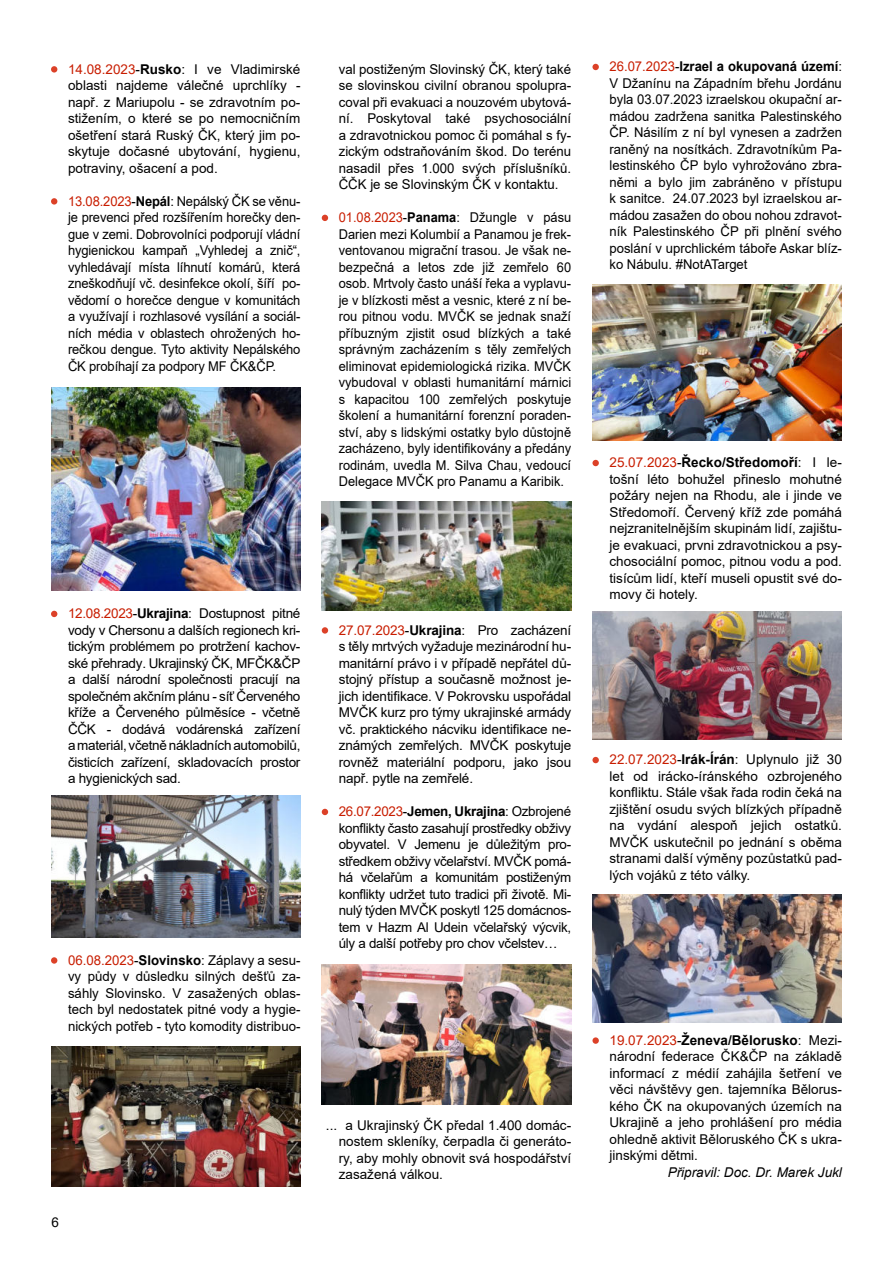
<style>
.page{position:relative;width:893px;height:1263px;background:#fff}
.page>*{position:absolute;margin:0;border:0;box-sizing:border-box;transform-origin:0 0}
.t1{font:13.5px/16.5px "Arial";color:#000;text-align:justify}
.t2{font:13.5px/16.5px "Arial";color:#000;text-align:justify;scale:.95 1}
.t3{font:13.5px/16.5px "Arial";color:#000;text-align:justify;scale:.96 1}
.t4{font:italic 13.5px "Arial";color:#000}
.s1{color:#c81d00}
.s2{font-weight:700}
</style>
<div class="page">
<div style="left:51px;top:66px;width:6px;height:7px;background:#dc4128;border-radius:50%"></div>
<div style="left:51px;top:198px;width:6px;height:7px;background:#dc4128;border-radius:50%"></div>
<img style="left:51px;top:387px;width:249px;height:203px">
<svg style="left:51px;top:611px;width:6px;height:6px"></svg>
<img style="left:51px;top:795px;width:249px;height:143px">
<div style="left:51px;top:957px;width:6px;height:7px;background:#dc4128;border-radius:50%"></div>
<svg style="left:322px;top:215px;width:6px;height:6px"></svg>
<img style="left:322px;top:501px;width:249px;height:109px">
<div style="left:322px;top:627px;width:6px;height:7px;background:#dc4128;border-radius:50%"></div>
<svg style="left:322px;top:809px;width:6px;height:6px"></svg>
<img style="left:322px;top:965px;width:249px;height:139px">
<div style="left:592px;top:64px;width:7px;height:6px;background:#dc4128;border-radius:50%"></div>
<img style="left:592px;top:285px;width:250px;height:155px">
<div style="left:592px;top:460px;width:7px;height:6px;background:#dc4128;border-radius:50%"></div>
<img style="left:592px;top:612px;width:250px;height:128px">
<div style="left:592px;top:757px;width:7px;height:6px;background:#dc4128;border-radius:50%"></div>
<img style="left:592px;top:894px;width:250px;height:129px">
<div style="left:592px;top:1037px;width:7px;height:7px;background:#dc4128;border-radius:50%"></div>
<img style="left:51px;top:1046px;width:249px;height:140px">
<p class="t1" style="left:68px;top:62px;width:234px"><span class="s1">14.08.2023</span>-<span class="s2">Rusko</span>: I ve Vladimirské oblasti najdeme válečné uprchlíky - např. z Mariupolu - se zdravotním po&shy;stižením, o které se po nemocničním ošetření stará Ruský ČK, který jim po&shy;skytuje dočasné ubytování, hygienu, potraviny, ošacení a pod.</p>
<p class="t3" style="left:68px;top:194px;width:244px"><span class="s1">13.08.2023</span>-<span class="s2">Nepál</span>: Nepálský ČK se věnu&shy;je prevenci před rozšířením horečky den&shy;gue v zemi. Dobrovolníci podporují vládní hygienickou kampaň „Vyhledej a znič“, vyhledávají místa líhnutí komárů, která zneškodňují vč. desinfekce okolí, šíří po&shy;vědomí o horečce dengue v komunitách a využívají i rozhlasové vysílání a sociál&shy;ních média v oblastech ohrožených ho&shy;rečkou dengue. Tyto aktivity Nepálského ČK probíhají za podpory MF ČK&amp;ČP.</p>
<p class="t1" style="left:339px;top:61px;width:234px">val postiženým Slovinský ČK, který také se slovinskou civilní obranou spolupra&shy;coval při evakuaci a nouzovém ubytová&shy;ní. Poskytoval také psychosociální a zdravotnickou pomoc či pomáhal s fy&shy;zickým odstraňováním škod. Do terénu nasadil přes 1.000 svých příslušníků.<br>ČČK je se Slovinským ČK v kontaktu.</p>
<p class="t2" style="left:339px;top:210px;width:246px"><span class="s1">01.08.2023</span>-<span class="s2">Panama</span>: Džungle v pásu Darien mezi Kolumbií a Panamou je frek&shy;ventovanou migrační trasou. Je však ne&shy;bezpečná a letos zde již zemřelo 60 osob. Mrtvoly často unáší řeka a vyplavu&shy;je v blízkosti měst a vesnic, které z ní be&shy;rou pitnou vodu. MVČK se jednak snaží příbuzným zjistit osud blízkých a také správným zacházením s těly zemřelých eliminovat epidemiologická rizika. MVČK vybudoval v oblasti humanitární márnici s kapacitou 100 zemřelých poskytuje školení a humanitární forenzní poraden&shy;ství, aby s lidskými ostatky bylo důstojně zacházeno, byly identifikovány a předány rodinám, uvedla M. Silva Chau, vedoucí Delegace MVČK pro Panamu a Karibik.</p>
<p class="t1" style="left:68px;top:606px;width:234px"><span class="s1">12.08.2023</span>-<span class="s2">Ukrajina</span>: Dostupnost pitné vody v Chersonu a dalších regionech kri&shy;tickým problémem po protržení kachov&shy;ské přehrady. Ukrajinský ČK, MFČK&amp;ČP a další národní společnosti pracují na společném akčním plánu - síť Červeného kříže a Červeného půlměsíce - včetně ČČK - dodává vodárenská zařízení a materiál, včetně nákladních automobilů, čisticích zařízení, skladovacích prostor a hygienických sad.</p>
<p class="t1" style="left:68px;top:953px;width:234px"><span class="s1">06.08.2023</span>-<span class="s2">Slovinsko</span>: Záplavy a sesu&shy;vy půdy v důsledku silných dešťů za&shy;sáhly Slovinsko. V zasažených oblas&shy;tech byl nedostatek pitné vody a hygie&shy;nických potřeb - tyto komodity distribuo-</p>
<p class="t1" style="left:339px;top:623px;width:234px"><span class="s1">27.07.2023</span>-<span class="s2">Ukrajina</span>: Pro zacházení s těly mrtvých vyžaduje mezinárodní hu&shy;manitární právo i v případě nepřátel dů&shy;stojný přístup a současně možnost je&shy;jich identifikace. V Pokrovsku uspořádal MVČK kurz pro týmy ukrajinské armády vč. praktického nácviku identifikace ne&shy;známých zemřelých. MVČK poskytuje rovněž materiální podporu, jako jsou např. pytle na zemřelé.</p>
<p class="t1" style="left:339px;top:804px;width:234px"><span class="s1">26.07.2023</span>-<span class="s2">Jemen, Ukrajina</span>: Ozbrojené konflikty často zasahují prostředky obživy obyvatel. V Jemenu je důležitým pro&shy;středkem obživy včelařství. MVČK pomá&shy;há včelařům a komunitám postiženým konflikty udržet tuto tradici při životě. Mi&shy;nulý týden MVČK poskytl 125 domácnos&shy;tem v Hazm Al Udein včelařský výcvik, úly a další potřeby pro chov včelstev…</p>
<p class="t1" style="left:51px;top:1214px;width:9px">6</p>
<p class="t1" style="left:339px;top:1117px;width:234px;text-indent:-13px">... a Ukrajinský ČK předal 1.400 domác&shy;nostem skleníky, čerpadla či generáto&shy;ry, aby mohly obnovit svá hospodářství zasažená válkou.</p>
<p class="t1" style="left:609px;top:59px;width:234px"><span class="s1">26.07.2023</span>-<span class="s2">Izrael a okupovaná území</span>:<br>V Džanínu na Západním břehu Jordánu byla 03.07.2023 izraelskou okupační ar&shy;mádou zadržena sanitka Palestinského ČP. Násilím z ní byl vynesen a zadržen raněný na nosítkách. Zdravotníkům Pa&shy;lestinského ČP bylo vyhrožováno zbra&shy;němi a bylo jim zabráněno v přístupu k sanitce. 24.07.2023 byl izraelskou ar&shy;mádou zasažen do obou nohou zdravot&shy;ník Palestinského ČP při plnění svého poslání v uprchlickém táboře Askar blíz&shy;ko Nábulu. #NotATarget</p>
<p class="t1" style="left:609px;top:455px;width:234px"><span class="s1">25.07.2023</span>-<span class="s2">Řecko/Středomoří</span>: I le&shy;tošní léto bohužel přineslo mohutné požáry nejen na Rhodu, ale i jinde ve Středomoří. Červený kříž zde pomáhá nejzranitelnějším skupinám lidí, zajištu&shy;je evakuaci, prvni zdravotnickou a psy&shy;chosociální pomoc, pitnou vodu a pod. tisícům lidí, kteří museli opustit své do&shy;movy či hotely.</p>
<p class="t1" style="left:609px;top:752px;width:234px"><span class="s1">22.07.2023</span>-<span class="s2">Irák-Írán</span>: Uplynulo již 30 let od irácko-íránského ozbrojeného konfliktu. Stále však řada rodin čeká na zjištění osudu svých blízkých případně na vydání alespoň jejich ostatků.<br>MVČK uskutečnil po jednání s oběma stranami další výměny pozůstatků pad&shy;lých vojáků z této války.</p>
<p class="t1" style="left:609px;top:1033px;width:234px"><span class="s1">19.07.2023</span>-<span class="s2">Ženeva/Bělorusko</span>: Mezi&shy;národní federace ČK&amp;ČP na základě informací z médií zahájila šetření ve věci návštěvy gen. tajemníka Bělorus&shy;kého ČK na okupovaných územích na Ukrajině a jeho prohlášení pro média ohledně aktivit Běloruského ČK s ukra&shy;jinskými dětmi.</p>
<p class="t4" style="left:668px;top:1163px;width:176px">Připravil: Doc. Dr. Marek Jukl</p>
</div>
